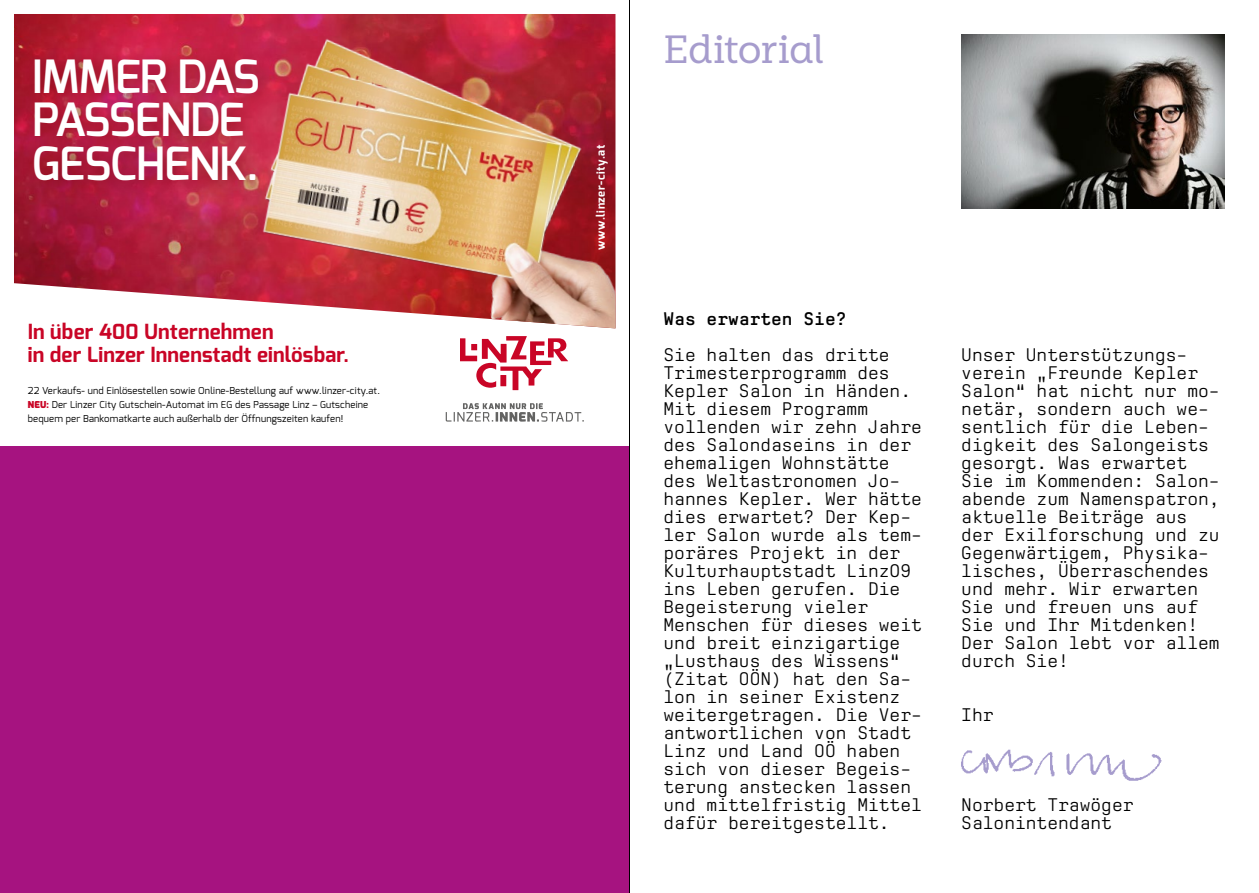
<style>
.page{position:relative;width:1259px;height:893px;background:#fff}
.page>*{position:absolute;margin:0;border:0;box-sizing:border-box;transform-origin:0 0}
.t1{font:600 45.75px/43.7px "Exo";letter-spacing:-.02em;color:#fff}
.t2{font:500 39.9px "Weekly Alt";letter-spacing:-.02em;color:#a69ccd}
.t3{font:700 20.85px/23px "Exo";letter-spacing:.01em;color:#c90526}
.t4{font:18px/18px "Excellent";color:#000}
.t5{font:700 18px "Excellent";color:#000}
.t6{font:700 11.4px "Exo";letter-spacing:.05em;color:#fff}
.t7{font:9.6px/13.8px "Exo";letter-spacing:.02em;color:#000}
.s1{font-weight:900;color:#c90526}
</style>
<div class="page">
<img style="left:961px;top:749px;width:201px;height:32px">
<img style="left:961px;top:34px;width:264px;height:174px">
<img style="left:14px;top:14px;width:206px;height:285px">
<img style="left:220px;top:14px;width:395px;height:314px">
<svg style="left:460px;top:337px;width:108px;height:53px"></svg>
<svg style="left:446px;top:403px;width:138px;height:19px"></svg>
<div style="left:22px;top:47px;width:254px;height:152px;background:#78070d;opacity:.7"></div>
<div style="left:0;top:446px;width:629px;height:447px;background:#a61380"></div>
<hr style="left:629px;top:0;width:1px;height:893px;background:#000">
<h1 class="t1" style="left:32px;top:54px;width:229px">IMMER DAS<br>PASSENDE<br>GESCHENK.</h1>
<p class="t3" style="left:28px;top:320px;width:323px">In über 400 Unternehmen<br>in der Linzer Innenstadt einlösbar.</p>
<p class="t7" style="left:28px;top:384px;width:354px">22 Verkaufs- und Einlösestellen sowie Online-Bestellung auf www.linzer-city.at.<br><span class="s1">NEU:</span> Der Linzer City Gutschein-Automat im EG des Passage Linz – Gutscheine bequem per Bankomatkarte auch außerhalb der Öffnungszeiten kaufen!</p>
<p class="t6" style="left:593px;top:250px;width:106px;rotate:-90deg">www.linzer-city.at</p>
<h2 class="t2" style="left:663px;top:27px;width:162px">Editorial</h2>
<p class="t5" style="left:663px;top:308px;width:184px">Was erwarten Sie?</p>
<p class="t4" style="left:663px;top:346px;width:260px">Sie halten das dritte<br>Trimesterprogramm des<br>Kepler Salon in Händen.<br>Mit diesem Programm vollenden wir zehn Jahre des Salondaseins in der ehemaligen Wohnstätte des Weltastronomen Jo&shy;hannes Kepler. Wer hätte dies erwartet? Der Kep&shy;ler Salon wurde als tem&shy;poräres Projekt in der<br>Kulturhauptstadt Linz09 ins Leben gerufen. Die<br>Begeisterung vieler<br>Menschen für dieses weit und breit einzigartige „Lusthaus des Wissens“ (Zitat OÖN) hat den Sa&shy;lon in seiner Existenz weitergetragen. Die Ver&shy;antwortlichen von Stadt<br>Linz und Land OÖ haben sich von dieser Begeis&shy;terung anstecken lassen und mittelfristig Mittel dafür bereitgestellt.</p>
<p class="t4" style="left:961px;top:346px;width:260px">Unser Unterstützungs&shy;verein „Freunde Kepler<br>Salon“ hat nicht nur mo&shy;netär, sondern auch we&shy;sentlich für die Leben&shy;digkeit des Salongeists gesorgt. Was erwartet<br>Sie im Kommenden: Salon&shy;abende zum Namenspatron, aktuelle Beiträge aus der Exilforschung und zu<br>Gegenwärtigem, Physika&shy;lisches, Überraschendes und mehr. Wir erwarten<br>Sie und freuen uns auf<br>Sie und Ihr Mitdenken!<br>Der Salon lebt vor allem durch Sie!</p>
<p class="t4" style="left:961px;top:706px;width:34px">Ihr</p>
<p class="t4" style="left:961px;top:796px;width:174px">Norbert Trawöger<br>Salonintendant</p>
</div>
